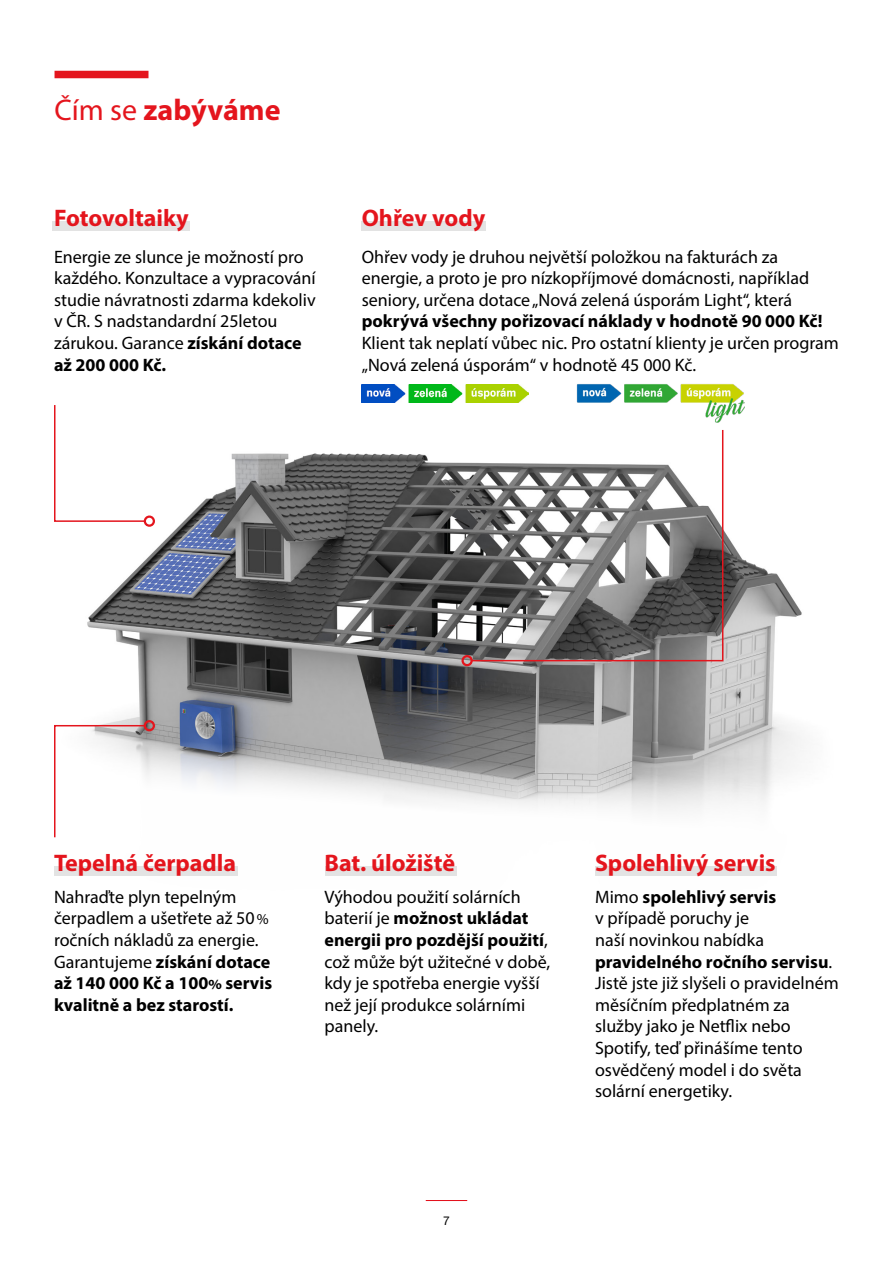
<style>
.page{position:relative;width:893px;height:1263px;background:#fff}
.page>*{position:absolute;margin:0;border:0;box-sizing:border-box;transform-origin:0 0}
.t1{font:700 30px "Myriad Pro";color:#e4151d}
.t2{font:700 24px "Myriad Pro";color:#e4151d}
.t3{font:18px/21.6px "Myriad Pro";color:#000}
.t4{font:700 18px "Myriad Pro";color:#000}
.t5{font:12px "Helvetica Neue LT Pro";color:#000}
.s1{font-weight:400}
.s2{font-weight:700}
.s3{font-size:15px}
.s4{font-weight:700;font-size:15px}
</style>
<div class="page">
<hr style="left:426px;top:1200px;width:41px;height:1px;background:#e30b17">
<img style="left:54px;top:384px;width:749px;height:492px">
<div style="left:55px;top:71px;width:93px;height:7px;background:#e4151d"></div>
<svg style="left:470px;top:428px;width:254px;height:234px"></svg>
<div style="left:461px;top:655px;width:12px;height:11px;border:2px solid #e4151d;border-radius:50%"></div>
<svg style="left:54px;top:404px;width:92px;height:119px"></svg>
<div style="left:144px;top:515px;width:11px;height:12px;border:2px solid #e4151d;border-radius:50%"></div>
<svg style="left:54px;top:724px;width:92px;height:115px"></svg>
<div style="left:144px;top:720px;width:11px;height:11px;border:2px solid #e4151d;border-radius:50%"></div>
<div style="left:52px;top:221px;width:138px;height:10px;background:#e3e3e3"></div>
<div style="left:362px;top:221px;width:124px;height:10px;background:#e3e3e3"></div>
<div style="left:55px;top:866px;width:183px;height:10px;background:#e3e3e3"></div>
<div style="left:325px;top:866px;width:131px;height:10px;background:#e3e3e3"></div>
<div style="left:595px;top:866px;width:181px;height:10px;background:#e3e3e3"></div>
<img style="left:362px;top:385px;width:166px;height:18px">
<img style="left:576px;top:384px;width:169px;height:38px">
<h1 class="t1" style="left:55px;top:91px;width:227px"><span class="s1">Čím se</span> zabýváme</h1>
<h2 class="t2" style="left:54px;top:202px;width:136px">Fotovoltaiky</h2>
<h2 class="t2" style="left:362px;top:202px;width:125px">Ohřev vody</h2>
<p class="t3" style="left:54px;top:245px;width:263px">Energie ze slunce je možností pro každého. Konzultace a vypracování studie návratnosti zdarma kdekoliv v ČR. S nadstandardní 25letou zárukou. Garance <span class="s2">získání dotace až 200 000 Kč.</span></p>
<p class="t3" style="left:362px;top:245px;width:449px">Ohřev vody je druhou největší položkou na fakturách za energie, a proto je pro nízkopříjmové domácnosti, například seniory, určena dotace „Nová zelená úsporám Light“, která</p>
<p class="t4" style="left:362px;top:309px;width:462px">pokrývá všechny pořizovací náklady v hodnotě 90 000 Kč!</p>
<p class="t3" style="left:362px;top:332px;width:479px">Klient tak neplatí vůbec nic. Pro ostatní klienty je určen program „Nová zelená úsporám“ v hodnotě 45 000 Kč.</p>
<h2 class="t2" style="left:54px;top:847px;width:184px">Tepelná čerpadla</h2>
<p class="t3" style="left:54px;top:886px;width:220px">Nahraďte plyn tepelným čerpadlem a ušetřete až 50<span class="s3">% </span>ročních nákladů za energie.<br>Garantujeme <span class="s2">získání dotace až 140 000 Kč a 100</span><span class="s4">%</span> <span class="s2">servis kvalitně a bez starostí.</span></p>
<h2 class="t2" style="left:324px;top:847px;width:132px">Bat. úložiště</h2>
<p class="t3" style="left:324px;top:886px;width:227px">Výhodou použití solárních baterií je <span class="s2">možnost ukládat energii pro pozdější použití</span>, což může být užitečné v době, kdy je spotřeba energie vyšší než její produkce solárními panely.</p>
<h2 class="t2" style="left:595px;top:847px;width:182px">Spolehlivý servis</h2>
<p class="t3" style="left:595px;top:886px;width:245px">Mimo <span class="s2">spolehlivý servis<br></span>v případě poruchy je<br>naší novinkou nabídka <span class="s2">pravidelného ročního servisu</span>.<br>Jistě jste již slyšeli o pravidelném měsíčním předplatném za služby jako je Netflix nebo<br>Spotify, teď přinášíme tento osvědčený model i do světa solární energetiky.</p>
<p class="t5" style="left:443px;top:1213px;width:8px">7</p>
</div>
